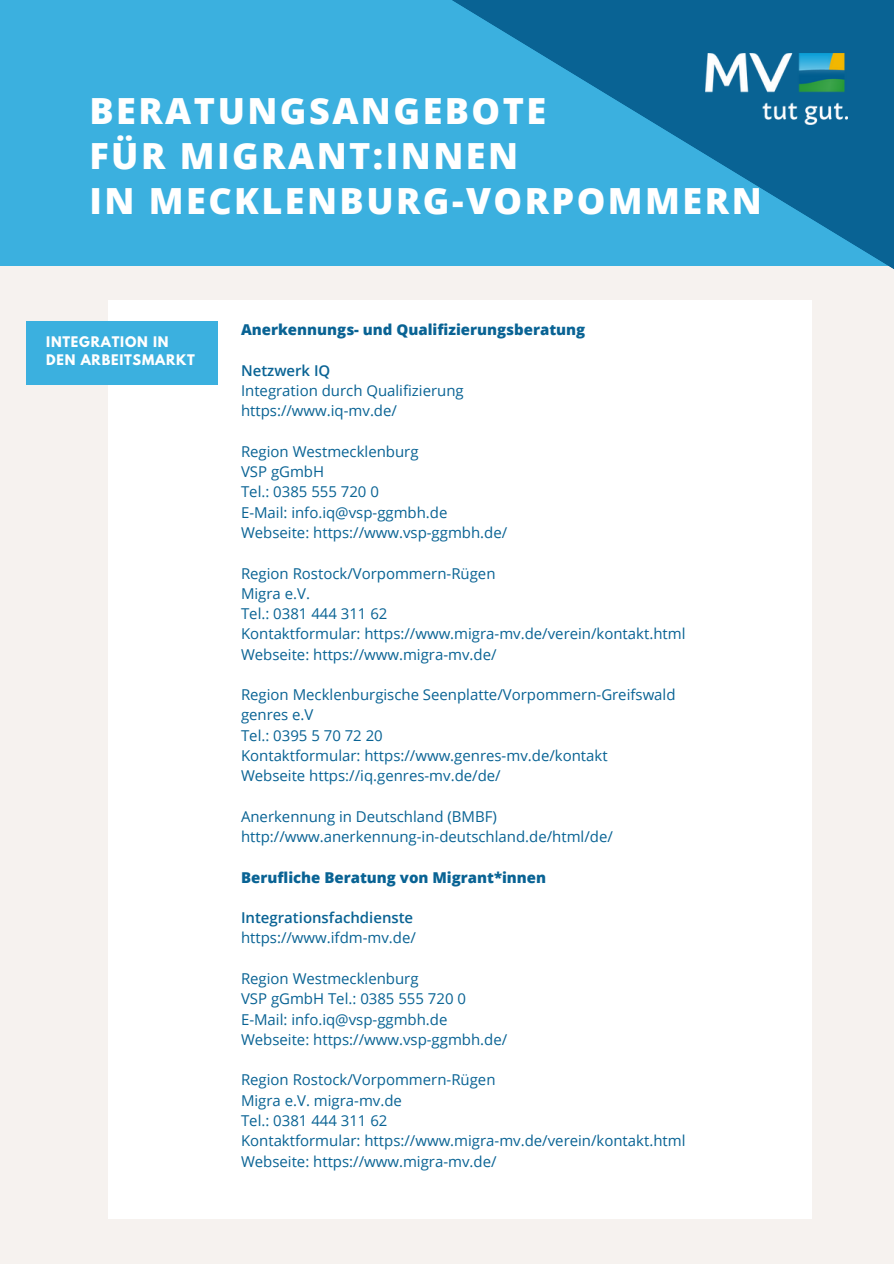
<style>
.page{position:relative;width:894px;height:1264px;background:#fff}
.page>*{position:absolute;margin:0;border:0;box-sizing:border-box;transform-origin:0 0}
.t1{font:800 36px "Open Sans";letter-spacing:.07em;color:#fff}
.t2{font:15px "Open Sans";color:#096394}
.t3{font:800 15px "Open Sans";color:#096394}
.t4{font:600 15px "Open Sans";color:#096394}
.t5{font:700 12.9px/17.2px "League Spartan";letter-spacing:.06em;color:#fff}
</style>
<div class="page">
<div style="left:0;top:0;width:893px;height:1263px;background:#f6f2ef"></div>
<div style="left:0;top:0;width:893px;height:266px;background:#3bb0df"></div>
<svg style="left:452px;top:0;width:441px;height:269px"></svg>
<img style="left:705px;top:54px;width:142px;height:71px">
<div style="left:109px;top:300px;width:702px;height:918px;background:#fff"></div>
<div style="left:26px;top:321px;width:192px;height:63px;background:#3bb0df"></div>
<p class="t1" style="left:89px;top:86px;width:458px">BERATUNGSANGEBOTE</p>
<p class="t1" style="left:89px;top:131px;width:430px">FÜR MIGRANT:INNEN</p>
<p class="t1" style="left:89px;top:176px;width:673px">IN MECKLENBURG-VORPOMMERN</p>
<p class="t5" style="left:46px;top:335px;width:150px">INTEGRATION IN<br>DEN ARBEITSMARKT</p>
<p class="t3" style="left:241px;top:319px;width:346px">Anerkennungs- und Qualifizierungsberatung</p>
<p class="t4" style="left:241px;top:360px;width:91px">Netzwerk IQ</p>
<p class="t2" style="left:241px;top:380px;width:224px">Integration durch Qualifizierung</p>
<p class="t2" style="left:241px;top:400px;width:157px">https://www.iq-mv.de/</p>
<p class="t2" style="left:241px;top:441px;width:179px">Region Westmecklenburg</p>
<p class="t2" style="left:241px;top:461px;width:85px">VSP gGmbH</p>
<p class="t2" style="left:241px;top:481px;width:139px">Tel.: 0385 555 720 0</p>
<p class="t2" style="left:241px;top:501px;width:208px">E-Mail: info.iq@vsp-ggmbh.de</p>
<p class="t2" style="left:241px;top:522px;width:268px">Webseite: https://www.vsp-ggmbh.de/</p>
<p class="t2" style="left:241px;top:562px;width:256px">Region Rostock/Vorpommern-Rügen</p>
<p class="t2" style="left:241px;top:582px;width:70px">Migra e.V.</p>
<p class="t2" style="left:241px;top:603px;width:148px">Tel.: 0381 444 311 62</p>
<p class="t2" style="left:241px;top:623px;width:446px">Kontaktformular: https://www.migra-mv.de/verein/kontakt.html</p>
<p class="t2" style="left:241px;top:643px;width:257px">Webseite: https://www.migra-mv.de/</p>
<p class="t2" style="left:241px;top:684px;width:436px">Region Mecklenburgische Seenplatte/Vorpommern-Greifswald</p>
<p class="t2" style="left:241px;top:704px;width:74px">genres e.V</p>
<p class="t2" style="left:241px;top:724px;width:143px">Tel.: 0395 5 70 72 20</p>
<p class="t2" style="left:241px;top:745px;width:368px">Kontaktformular: https://www.genres-mv.de/kontakt</p>
<p class="t2" style="left:241px;top:765px;width:261px">Webseite https://iq.genres-mv.de/de/</p>
<p class="t2" style="left:241px;top:805px;width:257px">Anerkennung in Deutschland (BMBF)</p>
<p class="t2" style="left:241px;top:826px;width:373px">http://www.anerkennung-in-deutschland.de/html/de/</p>
<p class="t3" style="left:241px;top:866px;width:306px">Berufliche Beratung von Migrant*innen</p>
<p class="t4" style="left:241px;top:907px;width:174px">Integrationsfachdienste</p>
<p class="t2" style="left:241px;top:927px;width:176px">https://www.ifdm-mv.de/</p>
<p class="t2" style="left:241px;top:968px;width:179px">Region Westmecklenburg</p>
<p class="t2" style="left:241px;top:988px;width:226px">VSP gGmbH Tel.: 0385 555 720 0</p>
<p class="t2" style="left:241px;top:1008px;width:208px">E-Mail: info.iq@vsp-ggmbh.de</p>
<p class="t2" style="left:241px;top:1028px;width:268px">Webseite: https://www.vsp-ggmbh.de/</p>
<p class="t2" style="left:241px;top:1069px;width:256px">Region Rostock/Vorpommern-Rügen</p>
<p class="t2" style="left:241px;top:1089px;width:162px">Migra e.V. migra-mv.de</p>
<p class="t2" style="left:241px;top:1109px;width:148px">Tel.: 0381 444 311 62</p>
<p class="t2" style="left:241px;top:1130px;width:446px">Kontaktformular: https://www.migra-mv.de/verein/kontakt.html</p>
<p class="t2" style="left:241px;top:1150px;width:257px">Webseite: https://www.migra-mv.de/</p>
</div>
